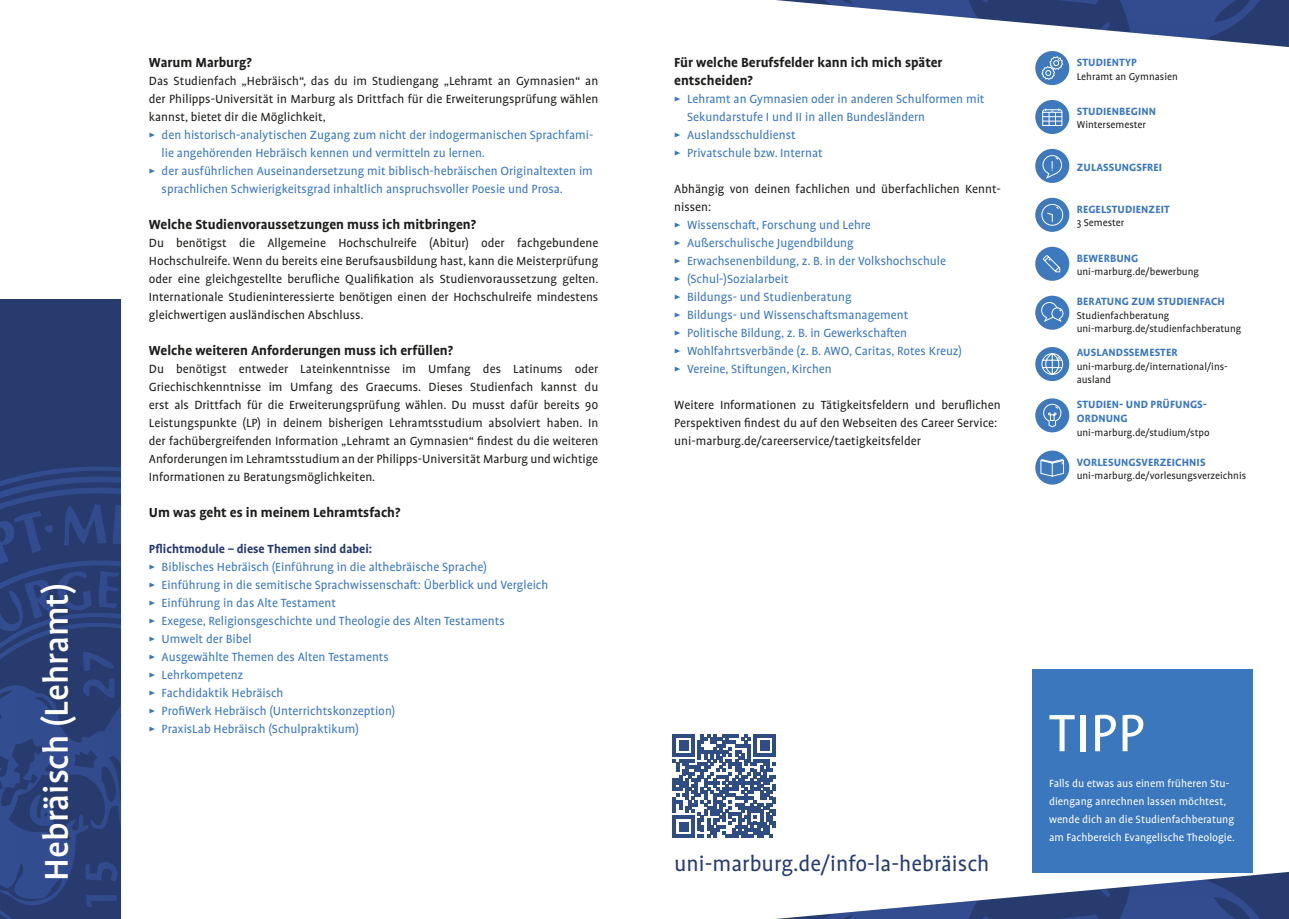
<style>
.page{position:relative;width:1289px;height:919px;background:#fff}
.page>*{position:absolute;margin:0;border:0;box-sizing:border-box;transform-origin:0 0}
.Tipp_Titel{font:60px "Profile Pro";color:#fff}
.H1_Vertikal{font:500 37.5px "Profile Pro";color:#fff}
.Link_Blau_C91{font:24px "Profile Pro";color:#273b6f}
.H2_Horizontal_schwar{font:700 15px/18px "Profile Pro";color:#1d1d1b}
.Fließtext{font:13.5px/18px "Profile Pro";color:#1d1d1b;text-align:justify}
.Auflistung_blau{font:13.5px/18px "Profile Pro";color:#3a77bc}
.H3_horizontal_dunkel{font:700 13.5px "Profile Pro";color:#273b6f}
.Ikon_Titel{font:700 12px/14.4px "Profile Pro";letter-spacing:.01em;color:#3a77bc}
.Tipp_Fließtext{font:12px/18px "Profile Pro";color:#fff}
.Ikon_Fließtext{font:11.25px/13.5px "Profile Pro";color:#1d1d1b}
</style>
<div class="page">
<div style="left:0;top:300px;width:120px;height:618px;background:#273b6f"></div>
<svg style="left:0;top:472px;width:120px;height:446px"></svg>
<svg style="left:776px;top:0;width:512px;height:47px"></svg>
<svg style="left:787px;top:871px;width:501px;height:47px"></svg>
<svg style="left:673px;top:734px;width:102px;height:103px"></svg>
<div style="left:1032px;top:669px;width:220px;height:203px;background:#3a77bc"></div>
<div style="left:1035px;top:51px;width:34px;height:34px;background:#3d79bc;border-radius:50%"></div>
<svg style="left:1041px;top:56px;width:22px;height:24px"></svg>
<div style="left:1035px;top:100px;width:34px;height:34px;background:#3d79bc;border-radius:50%"></div>
<div style="left:1042px;top:112px;width:20px;height:14px;background:#fff"></div>
<svg style="left:1042px;top:108px;width:20px;height:17px"></svg>
<div style="left:1035px;top:149px;width:34px;height:34px;background:#3d79bc;border-radius:50%"></div>
<svg style="left:1042px;top:155px;width:20px;height:25px"></svg>
<svg style="left:1035px;top:198px;width:34px;height:34px"></svg>
<svg style="left:1041px;top:204px;width:21px;height:21px"></svg>
<div style="left:1041px;top:204px;width:21px;height:21px;border:1px solid #fff;border-radius:50%"></div>
<svg style="left:1046px;top:206px;width:13px;height:16px"></svg>
<div style="left:1035px;top:247px;width:34px;height:34px;background:#3d79bc;border-radius:50%"></div>
<svg style="left:1043px;top:255px;width:17px;height:18px"></svg>
<div style="left:1035px;top:296px;width:34px;height:34px;background:#3d79bc;border-radius:50%"></div>
<svg style="left:1041px;top:302px;width:22px;height:20px"></svg>
<div style="left:1035px;top:347px;width:34px;height:34px;background:#3d79bc;border-radius:50%"></div>
<svg style="left:1041px;top:353px;width:22px;height:22px"></svg>
<div style="left:1035px;top:398px;width:34px;height:34px;background:#3d79bc;border-radius:50%"></div>
<svg style="left:1043px;top:404px;width:18px;height:23px"></svg>
<div style="left:1035px;top:450px;width:34px;height:34px;background:#3d79bc;border-radius:50%"></div>
<svg style="left:1040px;top:459px;width:24px;height:18px"></svg>
<h3 class="H1_Vertikal" style="left:35px;top:880px;width:299px;rotate:-90deg">Hebräisch (Lehramt)</h3>
<h3 class="H2_Horizontal_schwar" style="left:149px;top:53px;width:104px">Warum Marburg?</h3>
<p class="Fließtext" style="left:149px;top:72px;width:451px">Das Studienfach „Hebräisch“, das du im Studiengang „Lehramt an Gymnasien“ an der Philipps-Universität in Marburg als Drittfach für die Erweiterungsprüfung wählen kannst, bietet dir die Möglichkeit,</p>
<p class="Auflistung_blau" style="left:162px;top:126px;width:433px;text-indent:-13px">▶ den historisch-analytischen Zugang zum nicht der indogermanischen Sprachfami&shy;lie angehörenden Hebräisch kennen und vermitteln zu lernen.</p>
<p class="Auflistung_blau" style="left:162px;top:162px;width:433px;text-indent:-13px">▶ der ausführlichen Auseinandersetzung mit biblisch-hebräischen Originaltexten im sprachlichen Schwierigkeitsgrad inhaltlich anspruchsvoller Poesie und Prosa.</p>
<h3 class="H2_Horizontal_schwar" style="left:149px;top:215px;width:329px">Welche Studienvoraussetzungen muss ich mitbringen?</h3>
<p class="Fließtext" style="left:149px;top:234px;width:451px">Du benötigst die Allgemeine Hochschulreife (Abitur) oder fachgebundene Hochschulreife. Wenn du bereits eine Berufsausbildung hast, kann die Meisterprüfung oder eine gleichgestellte berufliche Qualifikation als Studienvoraussetzung gelten.<br>Internationale Studieninteressierte benötigen einen der Hochschulreife mindestens gleichwertigen ausländischen Abschluss.</p>
<h3 class="H2_Horizontal_schwar" style="left:149px;top:341px;width:306px">Welche weiteren Anforderungen muss ich erfüllen?</h3>
<p class="Fließtext" style="left:149px;top:360px;width:451px">Du benötigst entweder Lateinkenntnisse im Umfang des Latinums oder Griechischkenntnisse im Umfang des Graecums. Dieses Studienfach kannst du erst als Drittfach für die Erweiterungsprüfung wählen. Du musst dafür bereits 90<br>Leistungspunkte (LP) in deinem bisherigen Lehramtsstudium absolviert haben. In der fachübergreifenden Information „Lehramt an Gymnasien“ findest du die weiteren Anforderungen im Lehramtsstudium an der Philipps-Universität Marburg und wichtige Informationen zu Beratungsmöglichkeiten.</p>
<h3 class="H2_Horizontal_schwar" style="left:149px;top:503px;width:253px">Um was geht es in meinem Lehramtsfach?</h3>
<p class="H3_horizontal_dunkel" style="left:149px;top:541px;width:225px">Pflichtmodule – diese Themen sind dabei:</p>
<p class="Auflistung_blau" style="left:149px;top:558px;width:339px">▶ Biblisches Hebräisch (Einführung in die althebräische Sprache)</p>
<p class="Auflistung_blau" style="left:149px;top:576px;width:401px">▶ Einführung in die semitische Sprachwissenschaft: Überblick und Vergleich</p>
<p class="Auflistung_blau" style="left:149px;top:594px;width:189px">▶ Einführung in das Alte Testament</p>
<p class="Auflistung_blau" style="left:149px;top:612px;width:357px">▶ Exegese, Religionsgeschichte und Theologie des Alten Testaments</p>
<p class="Auflistung_blau" style="left:149px;top:630px;width:104px">▶ Umwelt der Bibel</p>
<p class="Auflistung_blau" style="left:149px;top:648px;width:241px">▶ Ausgewählte Themen des Alten Testaments</p>
<p class="Auflistung_blau" style="left:149px;top:666px;width:96px">▶ Lehrkompetenz</p>
<p class="Auflistung_blau" style="left:149px;top:684px;width:136px">▶ Fachdidaktik Hebräisch</p>
<p class="Auflistung_blau" style="left:149px;top:702px;width:248px">▶ ProfiWerk Hebräisch (Unterrichtskonzeption)</p>
<p class="Auflistung_blau" style="left:149px;top:720px;width:211px">▶ PraxisLab Hebräisch (Schulpraktikum)</p>
<p class="H2_Horizontal_schwar" style="left:674px;top:53px;width:270px">Für welche Berufsfelder kann ich mich später entscheiden?</p>
<p class="Auflistung_blau" style="left:674px;top:90px;width:312px">▶ Lehramt an Gymnasien oder in anderen Schulformen mit</p>
<p class="Auflistung_blau" style="left:687px;top:108px;width:240px">Sekundarstufe I und II in allen Bundesländern</p>
<p class="Auflistung_blau" style="left:674px;top:126px;width:123px">▶ Auslandsschuldienst</p>
<p class="Auflistung_blau" style="left:674px;top:144px;width:150px">▶ Privatschule bzw. Internat</p>
<p class="Fließtext" style="left:674px;top:180px;width:328px">Abhängig von deinen fachlichen und überfachlichen Kennt&shy;nissen:</p>
<p class="Auflistung_blau" style="left:674px;top:216px;width:289px">▶ Wissenschaft, Forschung und Lehre<br>▶ Außerschulische Jugendbildung<br>▶ Erwachsenenbildung, z. B. in der Volkshochschule<br>▶ (Schul-)Sozialarbeit<br>▶ Bildungs- und Studienberatung<br>▶ Bildungs- und Wissenschaftsmanagement<br>▶ Politische Bildung, z. B. in Gewerkschaften<br>▶ Wohlfahrtsverbände (z. B. AWO, Caritas, Rotes Kreuz) ▶ Vereine, Stiftungen, Kirchen</p>
<p class="Fließtext" style="left:674px;top:396px;width:328px;text-align:left">Weitere Informationen zu Tätigkeitsfeldern und beruflichen<br>Perspektiven findest du auf den Webseiten des Career Service: uni-marburg.de/careerservice/taetigkeitsfelder</p>
<p class="Ikon_Titel" style="left:1076px;top:55px;width:62px">STUDIENTYP</p>
<p class="Ikon_Fließtext" style="left:1076px;top:70px;width:103px">Lehramt an Gymnasien</p>
<p class="Ikon_Titel" style="left:1076px;top:104px;width:81px">STUDIENBEGINN</p>
<p class="Ikon_Fließtext" style="left:1076px;top:119px;width:71px">Wintersemester</p>
<p class="Ikon_Titel" style="left:1076px;top:160px;width:87px">ZULASSUNGSFREI</p>
<p class="Ikon_Titel" style="left:1076px;top:202px;width:94px">REGELSTUDIENZEIT</p>
<p class="Ikon_Fließtext" style="left:1076px;top:216px;width:49px">3 Semester</p>
<p class="Ikon_Titel" style="left:1076px;top:251px;width:63px">BEWERBUNG</p>
<p class="Ikon_Fließtext" style="left:1076px;top:265px;width:124px">uni-marburg.de/bewerbung</p>
<p class="Ikon_Titel" style="left:1076px;top:294px;width:150px">BERATUNG ZUM STUDIENFACH</p>
<p class="Ikon_Fließtext" style="left:1076px;top:309px;width:94px">Studienfachberatung</p>
<p class="Ikon_Fließtext" style="left:1076px;top:322px;width:166px">uni-marburg.de/studienfachberatung</p>
<p class="Ikon_Titel" style="left:1076px;top:346px;width:102px">AUSLANDSSEMESTER</p>
<p class="Ikon_Fließtext" style="left:1076px;top:360px;width:153px">uni-marburg.de/international/ins&shy;ausland</p>
<p class="Ikon_Titel" style="left:1076px;top:397px;width:132px">STUDIEN- UND PRÜFUNGS-<br>ORDNUNG</p>
<p class="Ikon_Fließtext" style="left:1076px;top:426px;width:134px">uni-marburg.de/studium/stpo</p>
<p class="Ikon_Titel" style="left:1076px;top:455px;width:130px">VORLESUNGSVERZEICHNIS</p>
<p class="Ikon_Fließtext" style="left:1076px;top:469px;width:171px">uni-marburg.de/vorlesungsverzeichnis</p>
<p class="Link_Blau_C91" style="left:674px;top:850px;width:317px">uni-marburg.de/info-la-hebräisch</p>
<p class="Tipp_Titel" style="left:1049px;top:699px;width:97px">TIPP</p>
<p class="Tipp_Fließtext" style="left:1049px;top:775px;width:187px">Falls du etwas aus einem früheren Stu&shy;diengang anrechnen lassen möchtest, wende dich an die Studienfachberatung am Fachbereich Evangelische Theologie.</p>
</div>
